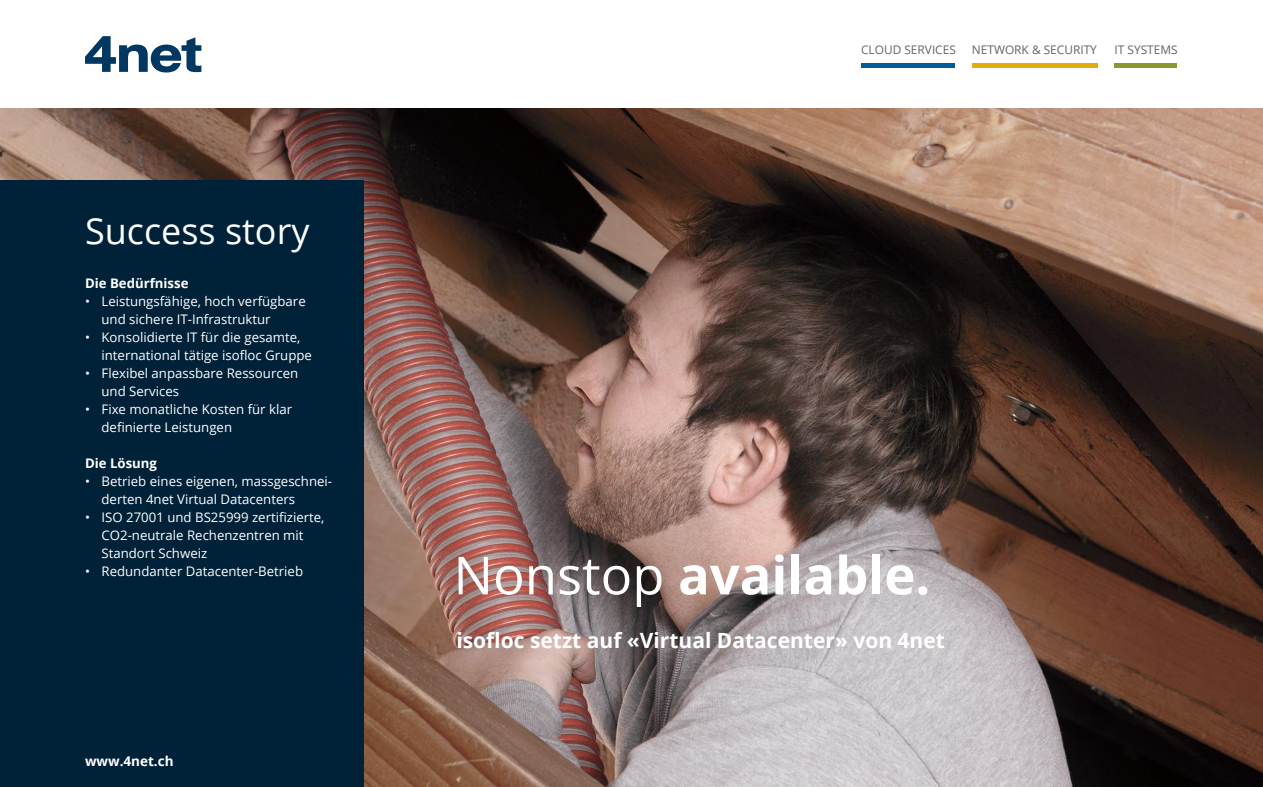
<style>
.page{position:relative;width:1263px;height:787px;background:#fff}
.page>*{position:absolute;margin:0;border:0;box-sizing:border-box;transform-origin:0 0}
.t1{font:700 52.5px "Open Sans";color:#fff}
.t2{font:36px "Open Sans";color:#fff}
.t3{font:700 21px "Open Sans";color:#fff}
.t4{font:700 13.5px "Open Sans";color:#fff}
.t5{font:13.2px/18px "Open Sans";color:#fff}
.t6{font:700 13.2px "Open Sans";color:#fff}
.t7{font:11.85px "Open Sans";color:#656365}
.s1{font-weight:400}
</style>
<div class="page">
<img style="left:0;top:108px;width:1263px;height:679px">
<div style="left:0;top:180px;width:364px;height:607px;background:#002238"></div>
<svg style="left:85px;top:36px;width:116px;height:36px"></svg>
<hr style="left:1114px;top:63px;width:63px;height:4px;background:#8d972f">
<hr style="left:972px;top:63px;width:125px;height:4px;background:#e3ab0b">
<hr style="left:861px;top:63px;width:94px;height:4px;background:#005e9d">
<h2 class="t2" style="left:85px;top:206px;width:226px">Success story</h2>
<p class="t6" style="left:85px;top:274px;width:105px">Die Bedürfnisse</p>
<p class="t5" style="left:102px;top:292px;width:206px;text-indent:-16px">• Leistungsfähige, hoch verfügbare und sichere IT-Infrastruktur</p>
<p class="t5" style="left:102px;top:328px;width:212px;text-indent:-16px">• Konsolidierte IT für die gesamte, international tätige isofloc Gruppe</p>
<p class="t5" style="left:102px;top:364px;width:198px;text-indent:-17px">• Flexibel anpassbare Ressourcen und Services</p>
<p class="t5" style="left:102px;top:400px;width:192px;text-indent:-16px">• Fixe monatliche Kosten für klar definierte Leistungen</p>
<p class="t6" style="left:85px;top:454px;width:74px">Die Lösung</p>
<p class="t5" style="left:102px;top:472px;width:232px;text-indent:-16px">• Betrieb eines eigenen, massgeschnei&shy;derten 4net Virtual Datacenters</p>
<p class="t5" style="left:102px;top:508px;width:224px;text-indent:-16px">• ISO 27001 und BS25999 zertifizierte,<br>CO2-neutrale Rechenzentren mit<br>Standort Schweiz</p>
<p class="t5" style="left:85px;top:562px;width:220px">• Redundanter Datacenter-Betrieb</p>
<p class="t4" style="left:85px;top:751px;width:90px">www.4net.ch</p>
<p class="t7" style="left:861px;top:42px;width:96px">CLOUD SERVICES</p>
<p class="t7" style="left:972px;top:42px;width:127px">NETWORK &amp; SECURITY</p>
<p class="t7" style="left:1114px;top:42px;width:65px">IT SYSTEMS</p>
<h1 class="t1" style="left:453px;top:538px;width:478px"><span class="s1">Nonstop</span> available.</h1>
<h3 class="t3" style="left:456px;top:625px;width:490px">isofloc setzt auf «Virtual Datacenter» von 4net</h3>
</div>
